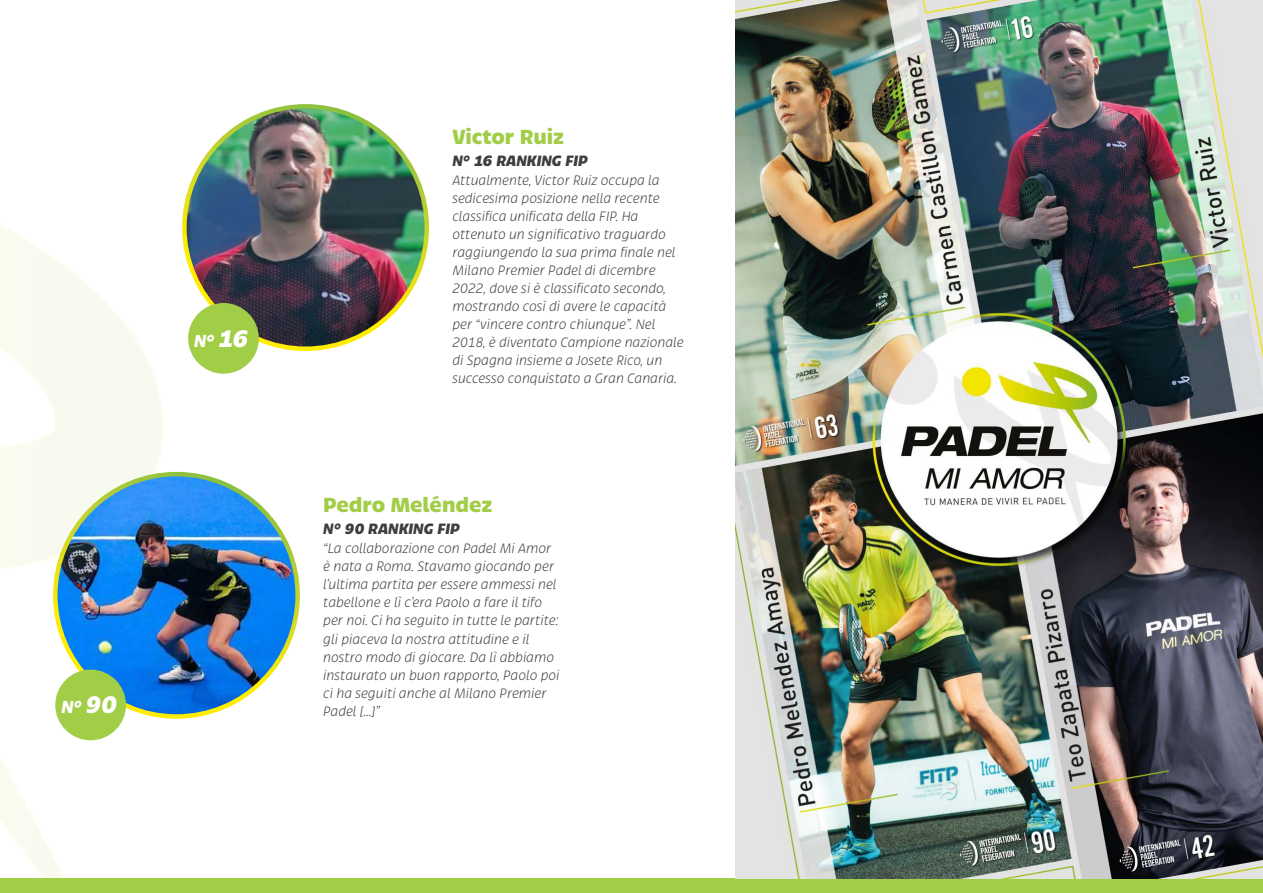
<style>
.page{position:relative;width:1263px;height:893px;background:#fff}
.page>*{position:absolute;margin:0;border:0;box-sizing:border-box;transform-origin:0 0}
.t1{font:700 22.5px "Bruna";color:#a1cd47}
.t2{font:italic 700 19.2px "Bruna";color:#fff}
.t3{font:italic 700 16.5px "Bruna";color:#3e3e3f}
.t4{font:italic 300 15px/18px "Bruna";color:#3e3e3f}
.s1{font-size:26.4px}
</style>
<div class="page">
<svg style="left:0;top:224px;width:165px;height:655px"></svg>
<div style="left:0;top:879px;width:1263px;height:14px;background:#a1cd47"></div>
<img style="left:735px;top:0;width:528px;height:879px">
<img style="left:184px;top:106px;width:243px;height:243px;border-radius:121px">
<img style="left:56px;top:474px;width:241px;height:242px;border-radius:116px">
<div style="left:55px;top:670px;width:71px;height:70px;background:#a1cd47;border-radius:50%"></div>
<div style="left:188px;top:303px;width:71px;height:71px;background:#a1cd47;border-radius:50%"></div>
<p class="t2" style="left:61px;top:696px;width:57px">N° <span class="s1">90</span></p>
<p class="t2" style="left:194px;top:330px;width:55px">N° <span class="s1">16</span></p>
<h1 class="t1" style="left:452px;top:124px;width:113px">Victor Ruiz</h1>
<p class="t3" style="left:452px;top:151px;width:137px">N° 16 RANKING FIP</p>
<p class="t4" style="left:452px;top:172px;width:233px">Attualmente, Victor Ruiz occupa la sedicesima posizione nella recente classifica unificata della FIP. Ha ottenuto un significativo traguardo raggiungendo la sua prima finale nel Milano Premier Padel di dicembre 2022, dove si è classificato secondo, mostrando così di avere le capacità per “vincere contro chiunque”. Nel 2018, è diventato Campione nazionale di Spagna insieme a Josete Rico, un successo conquistato a Gran Canaria.</p>
<h1 class="t1" style="left:323px;top:491px;width:171px">Pedro Meléndez</h1>
<p class="t3" style="left:323px;top:519px;width:138px">N° 90 RANKING FIP</p>
<p class="t4" style="left:323px;top:540px;width:238px">“La collaborazione con Padel Mi Amor è nata a Roma. Stavamo giocando per l’ultima partita per essere ammessi nel tabellone e lì c’era Paolo a fare il tifo per noi. Ci ha seguito in tutte le partite: gli piaceva la nostra attitudine e il nostro modo di giocare. Da lì abbiamo instaurato un buon rapporto, Paolo poi ci ha seguiti anche al Milano Premier Padel [...]”</p>
</div>
